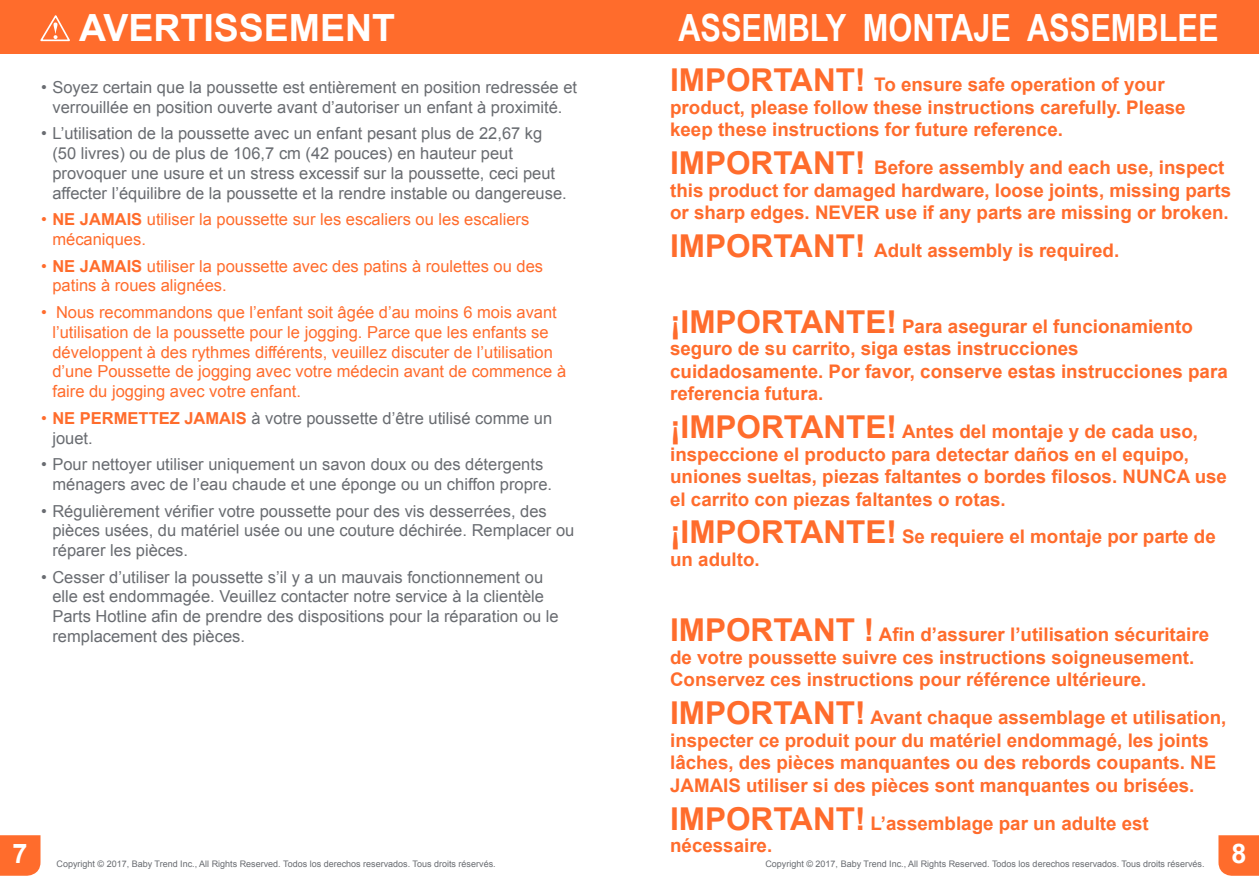
<style>
.page{position:relative;width:1259px;height:893px;background:#fff}
.page>*{position:absolute;margin:0;border:0;box-sizing:border-box;transform-origin:0 0}
.t1{font:700 37.5px "Arial Narrow";color:#fff}
.t2{font:700 37.5px "Arial";color:#fff}
.t3{font:700 27px "Arial";color:#fff}
.t4{font:700 18.75px/22.5px "Arial";color:#ff6c2c}
.t5{font:16.5px/19.8px "Arial";color:#696c71}
.t6{font:16.5px/19.8px "Arial";color:#ff6c2c}
.t7{font:9px "Arial";color:#696c71}
.s1{font-weight:700}
.s2{color:#ff6c2c}
.s3{font-weight:700;color:#ff6c2c}
.s4{font-size:31.5px}
</style>
<div class="page">
<div style="left:629px;top:0;width:630px;height:54px;background:#ff6c2c"></div>
<svg style="left:1218px;top:835px;width:41px;height:41px;background:#ff7235"></svg>
<div style="left:0;top:0;width:629px;height:54px;background:#ff6c2c"></div>
<div style="left:0;top:835px;width:40px;height:41px;background:#ff6c2c"></div>
<svg style="left:40px;top:15px;width:30px;height:27px"></svg>
<h1 class="t2" style="left:79px;top:7px;width:318px">AVERTISSEMENT</h1>
<p class="t5" style="left:41px;top:77px;width:537px;text-align:center">• Soyez certain que la poussette est entièrement en position redressée et verrouillée en position ouverte avant d’autoriser un enfant à proximité.</p>
<p class="t5" style="left:52px;top:124px;width:516px;text-indent:-11px">• L’utilisation de la poussette avec un enfant pesant plus de 22,67 kg (50 livres) ou de plus de 106,7 cm (42 pouces) en hauteur peut provoquer une usure et un stress excessif sur la poussette, ceci peut affecter l’équilibre de la poussette et la rendre instable ou dangereuse.</p>
<p class="t6" style="left:52px;top:210px;width:478px;text-indent:-11px">• <span class="s1">NE JAMAIS</span> utiliser la poussette sur les escaliers ou les escaliers mécaniques.</p>
<p class="t6" style="left:52px;top:256px;width:492px;text-indent:-11px">• <span class="s1">NE JAMAIS</span> utiliser la poussette avec des patins à roulettes ou des patins à roues alignées.</p>
<p class="t6" style="left:52px;top:302px;width:515px;text-indent:-11px">• Nous recommandons que l’enfant soit âgée d’au moins 6 mois avant l’utilisation de la poussette pour le jogging. Parce que les enfants se développent à des rythmes différents, veuillez discuter de l’utilisation d’une Poussette de jogging avec votre médecin avant de commence à faire du jogging avec votre enfant.</p>
<p class="t5" style="left:52px;top:408px;width:501px;text-indent:-11px"><span class="s2">•</span> <span class="s3">NE PERMETTEZ JAMAIS</span> à votre poussette d’être utilisé comme un jouet.</p>
<p class="t5" style="left:52px;top:455px;width:501px;text-indent:-11px">• Pour nettoyer utiliser uniquement un savon doux ou des détergents ménagers avec de l’eau chaude et une éponge ou un chiffon propre.</p>
<p class="t5" style="left:52px;top:501px;width:523px;text-indent:-11px">• Régulièrement vérifier votre poussette pour des vis desserrées, des pièces usées, du matériel usée ou une couture déchirée. Remplacer ou réparer les pièces.</p>
<p class="t5" style="left:52px;top:567px;width:508px;text-indent:-11px">• Cesser d’utiliser la poussette s’il y a un mauvais fonctionnement ou elle est endommagée. Veuillez contacter notre service à la clientèle Parts Hotline afin de prendre des dispositions pour la réparation ou le remplacement des pièces.</p>
<h2 class="t3" style="left:13px;top:839px;width:17px">7</h2>
<p class="t7" style="left:57px;top:858px;width:441px">Copyright © 2017, Baby Trend Inc., All Rights Reserved. Todos los derechos reservados. Tous droits réservés.</p>
<h1 class="t1" style="left:678px;top:0;width:541px">ASSEMBLY MONTAJE ASSEMBLEE</h1>
<p class="t4" style="left:670px;top:74px;width:517px"><span class="s4">IMPORTANT!</span> To ensure safe operation of your product, please follow these instructions carefully. Please keep these instructions for future reference.</p>
<p class="t4" style="left:670px;top:156px;width:562px"><span class="s4">IMPORTANT!</span> Before assembly and each use, inspect this product for damaged hardware, loose joints, missing parts or sharp edges. NEVER use if any parts are missing or broken.</p>
<p class="t4" style="left:670px;top:239px;width:451px"><span class="s4">IMPORTANT!</span> Adult assembly is required.</p>
<p class="t4" style="left:670px;top:315px;width:559px"><span class="s4">¡IMPORTANTE!</span> Para asegurar el funcionamiento seguro de su carrito, siga estas instrucciones cuidadosamente. Por favor, conserve estas instrucciones para referencia futura.</p>
<p class="t4" style="left:670px;top:420px;width:558px"><span class="s4">¡IMPORTANTE!</span> Antes del montaje y de cada uso, inspeccione el producto para detectar daños en el equipo, uniones sueltas, piezas faltantes o bordes filosos. NUNCA use el carrito con piezas faltantes o rotas.</p>
<p class="t4" style="left:670px;top:525px;width:547px"><span class="s4">¡IMPORTANTE!</span> Se requiere el montaje por parte de un adulto.</p>
<p class="t4" style="left:670px;top:624px;width:540px"><span class="s4">IMPORTANT !</span> Afin d’assurer l’utilisation sécuritaire de votre poussette suivre ces instructions soigneusement.<br>Conservez ces instructions pour référence ultérieure.</p>
<p class="t4" style="left:670px;top:706px;width:558px"><span class="s4">IMPORTANT!</span> Avant chaque assemblage et utilisation, inspecter ce produit pour du matériel endommagé, les joints lâches, des pièces manquantes ou des rebords coupants. NE JAMAIS utiliser si des pièces sont manquantes ou brisées.</p>
<p class="t4" style="left:670px;top:812px;width:480px"><span class="s4">IMPORTANT!</span> L’assemblage par un adulte est nécessaire.</p>
<h2 class="t3" style="left:1231px;top:839px;width:17px">8</h2>
<p class="t7" style="left:765px;top:858px;width:441px">Copyright © 2017, Baby Trend Inc., All Rights Reserved. Todos los derechos reservados. Tous droits réservés.</p>
</div>
